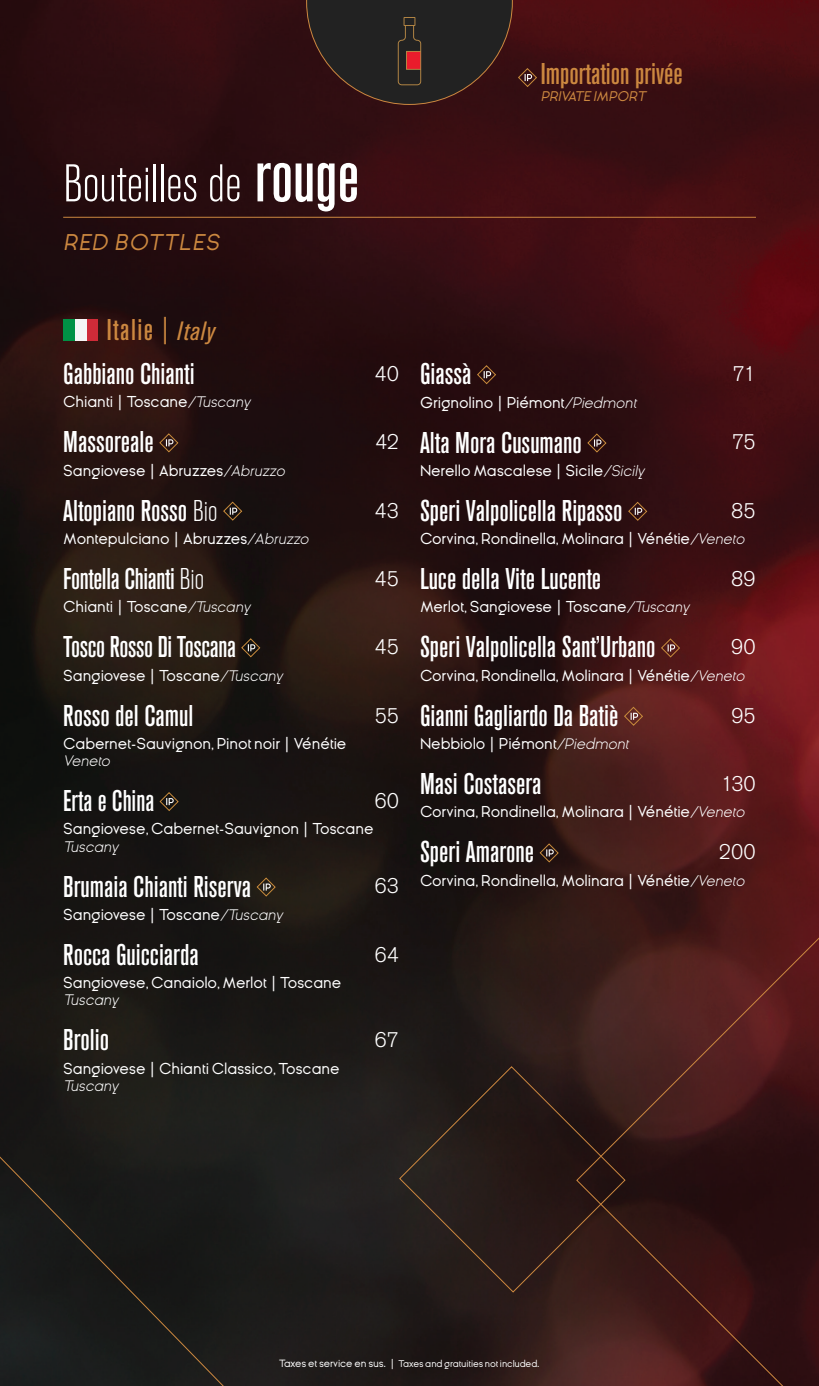
<style>
.page{position:relative;width:819px;height:1386px;background:#fff}
.page>*{position:absolute;margin:0;border:0;box-sizing:border-box;transform-origin:0 0}
.TITRE_SECTION{font:300 condensed 52.5px "Akzidenz Grotesk BQ";color:#fff}
.NOMS_PRODUITS_NOIR{font:500 condensed 29.75px "Akzidenz Grotesk BQ";color:#fff}
.NOMS_PRODUITS_NOIR-2{font:500 condensed 29.75px "Akzidenz Grotesk BQ";color:#fff;scale:.96 1}
.TITRE_SECTION-2{font:500 condensed 29.75px "Akzidenz Grotesk BQ";color:#cc8840}
.NOMS-PAYS{font:500 condensed 29.75px "Akzidenz Grotesk BQ";letter-spacing:.05em;color:#cc8840}
.t1{font:italic 22.75px "Ginora Sans";letter-spacing:.05em;color:#cc8840}
.Prix{font:300 21px "Akzidenz Grotesk BQ";color:#fff}
.DESCRIPTION-FR_BLANC{font:15.75px/17.2px "Ginora Sans";letter-spacing:-.01em;color:#fff}
.NOMS-PRODUITS_BLANC{font:15.75px "Ginora Sans";letter-spacing:-.01em;color:#fff}
.TITRE_SECTION-3{font:italic 14px "Ginora Sans";color:#cc8840}
.t2{font:9.62px "Ginora Sans";letter-spacing:-.01em;color:#fff}
.s1{font-weight:500;font-size:70.7px}
.s2{font-weight:300;font-stretch:normal}
.s3{font-weight:400;font-style:italic;font-size:26.25px}
.s4{font-weight:300;font-style:italic}
.s5{font-weight:300}
.s6{font-size:10.5px}
</style>
<div class="page">
<img style="left:0;top:0;width:819px;height:1386px">
<div style="left:63px;top:319px;width:12px;height:21px;background:#009145"></div>
<div style="left:75px;top:319px;width:13px;height:21px;background:#f5f5f5"></div>
<div style="left:88px;top:319px;width:10px;height:21px;background:#cf2b38"></div>
<svg style="left:159px;top:433px;width:20px;height:20px"></svg>
<svg style="left:223px;top:501px;width:20px;height:20px"></svg>
<svg style="left:241px;top:638px;width:20px;height:20px"></svg>
<svg style="left:159px;top:791px;width:20px;height:21px"></svg>
<svg style="left:256px;top:877px;width:20px;height:20px"></svg>
<hr style="left:63px;top:217px;width:693px;height:1px;background:#cc8840">
<svg style="left:476px;top:365px;width:21px;height:20px"></svg>
<svg style="left:587px;top:433px;width:20px;height:20px"></svg>
<svg style="left:628px;top:501px;width:20px;height:5px"></svg>
<svg style="left:539px;top:843px;width:20px;height:20px"></svg>
<svg style="left:306px;top:0;width:232px;height:105px;background:#2e1e1e"></svg>
<svg style="left:399px;top:1066px;width:177px;height:227px;background:#271c18"></svg>
<svg style="left:576px;top:506px;width:243px;height:880px;background:#471818"></svg>
<div style="left:0;top:1108px;width:302px;height:278px;background:#1a1b1a"></div>
<p class="TITRE_SECTION" style="left:63px;top:155px;width:298px">Bouteilles de <span class="s1">rouge</span></p>
<p class="t1" style="left:63px;top:230px;width:157px">RED BOTTLES</p>
<p class="TITRE_SECTION-2" style="left:541px;top:57px;width:144px">Importation privée</p>
<p class="TITRE_SECTION-3" style="left:541px;top:88px;width:106px">PRIVATE IMPORT</p>
<p class="NOMS-PAYS" style="left:107px;top:313px;width:110px">Italie <span class="s2">|</span> <span class="s3">Italy</span></p>
<p class="NOMS_PRODUITS_NOIR" style="left:63px;top:357px;width:133px">Gabbiano Chianti</p>
<p class="Prix" style="left:374px;top:362px;width:26px">40</p>
<p class="DESCRIPTION-FR_BLANC" style="left:63px;top:393px;width:189px">Chianti | Toscane<span class="s4">/Tuscany</span></p>
<p class="NOMS_PRODUITS_NOIR" style="left:63px;top:425px;width:92px">Massoreale</p>
<p class="Prix" style="left:375px;top:430px;width:25px">42</p>
<p class="DESCRIPTION-FR_BLANC" style="left:63px;top:462px;width:223px">Sangiovese | Abruzzes<span class="s4">/Abruzzo</span></p>
<p class="NOMS_PRODUITS_NOIR" style="left:63px;top:494px;width:156px">Altopiano Rosso <span class="s5">Bio</span></p>
<p class="Prix" style="left:374px;top:499px;width:26px">43</p>
<p class="NOMS-PRODUITS_BLANC" style="left:63px;top:530px;width:247px">Montepulciano | Abruzzes<span class="s4">/Abruzzo</span></p>
<p class="NOMS_PRODUITS_NOIR-2" style="left:63px;top:562px;width:148px">Fontella Chianti <span class="s5">Bio</span></p>
<p class="Prix" style="left:374px;top:567px;width:26px">45</p>
<p class="DESCRIPTION-FR_BLANC" style="left:63px;top:598px;width:189px">Chianti | Toscane<span class="s4">/Tuscany</span></p>
<p class="NOMS_PRODUITS_NOIR-2" style="left:63px;top:630px;width:182px">Tosco Rosso Di Toscana</p>
<p class="Prix" style="left:374px;top:635px;width:26px">45</p>
<p class="DESCRIPTION-FR_BLANC" style="left:63px;top:667px;width:221px">Sangiovese | Toscane<span class="s4">/Tuscany</span></p>
<p class="NOMS_PRODUITS_NOIR" style="left:63px;top:699px;width:132px">Rosso del Camul</p>
<p class="Prix" style="left:375px;top:703px;width:26px">55</p>
<p class="DESCRIPTION-FR_BLANC" style="left:63px;top:735px;width:285px">Cabernet-Sauvignon, Pinot noir | Vénétie<br><span class="s4">Veneto</span></p>
<p class="NOMS_PRODUITS_NOIR-2" style="left:63px;top:784px;width:96px">Erta e China</p>
<p class="Prix" style="left:374px;top:789px;width:26px">60</p>
<p class="DESCRIPTION-FR_BLANC" style="left:63px;top:821px;width:312px">Sangiovese, Cabernet-Sauvignon | Toscane<br><span class="s4">Tuscany</span></p>
<p class="NOMS_PRODUITS_NOIR" style="left:63px;top:869px;width:189px">Brumaia Chianti Riserva</p>
<p class="Prix" style="left:374px;top:874px;width:26px">63</p>
<p class="DESCRIPTION-FR_BLANC" style="left:63px;top:906px;width:221px">Sangiovese | Toscane<span class="s4">/Tuscany</span></p>
<p class="NOMS_PRODUITS_NOIR" style="left:63px;top:938px;width:137px">Rocca Guicciarda</p>
<p class="Prix" style="left:375px;top:943px;width:26px">64</p>
<p class="DESCRIPTION-FR_BLANC" style="left:63px;top:974px;width:280px">Sangiovese, Canaiolo, Merlot | Toscane<br><span class="s4">Tuscany</span></p>
<p class="NOMS_PRODUITS_NOIR" style="left:63px;top:1023px;width:47px">Brolio</p>
<p class="Prix" style="left:375px;top:1028px;width:26px">67</p>
<p class="DESCRIPTION-FR_BLANC" style="left:63px;top:1060px;width:278px">Sangiovese | Chianti Classico, Toscane<br><span class="s4">Tuscany</span></p>
<p class="NOMS_PRODUITS_NOIR" style="left:420px;top:357px;width:53px">Giassà</p>
<p class="Prix" style="left:733px;top:362px;width:24px">71</p>
<p class="DESCRIPTION-FR_BLANC" style="left:420px;top:394px;width:218px">Grignolino | Piémont<span class="s4">/Piedmont</span></p>
<p class="NOMS_PRODUITS_NOIR" style="left:420px;top:425px;width:163px">Alta Mora Cusumano</p>
<p class="Prix" style="left:732px;top:430px;width:25px">75</p>
<p class="DESCRIPTION-FR_BLANC" style="left:420px;top:462px;width:226px">Nerello Mascalese | Sicile<span class="s4">/Sicily</span></p>
<p class="NOMS_PRODUITS_NOIR" style="left:420px;top:494px;width:204px">Speri Valpolicella Ripasso</p>
<p class="Prix" style="left:731px;top:499px;width:26px">85</p>
<p class="DESCRIPTION-FR_BLANC" style="left:420px;top:530px;width:326px">Corvina, Rondinella, Molinara | Vénétie<span class="s4">/Veneto</span></p>
<p class="NOMS_PRODUITS_NOIR" style="left:420px;top:562px;width:183px">Luce della Vite Lucente</p>
<p class="Prix" style="left:731px;top:567px;width:26px">89</p>
<p class="DESCRIPTION-FR_BLANC" style="left:420px;top:599px;width:271px">Merlot, Sangiovese | Toscane<span class="s4">/Tuscany</span></p>
<p class="NOMS_PRODUITS_NOIR" style="left:420px;top:630px;width:237px">Speri Valpolicella Sant’Urbano</p>
<p class="Prix" style="left:731px;top:635px;width:26px">90</p>
<p class="DESCRIPTION-FR_BLANC" style="left:420px;top:667px;width:326px">Corvina, Rondinella, Molinara | Vénétie<span class="s4">/Veneto</span></p>
<p class="NOMS_PRODUITS_NOIR" style="left:420px;top:699px;width:200px">Gianni Gagliardo Da Batiè</p>
<p class="Prix" style="left:731px;top:704px;width:26px">95</p>
<p class="DESCRIPTION-FR_BLANC" style="left:420px;top:735px;width:210px">Nebbiolo | Piémont<span class="s4">/Piedmont</span></p>
<p class="NOMS_PRODUITS_NOIR" style="left:420px;top:767px;width:123px">Masi Costasera</p>
<p class="Prix" style="left:721px;top:772px;width:36px">130</p>
<p class="DESCRIPTION-FR_BLANC" style="left:420px;top:804px;width:326px">Corvina, Rondinella, Molinara | Vénétie<span class="s4">/Veneto</span></p>
<p class="NOMS_PRODUITS_NOIR" style="left:420px;top:835px;width:116px">Speri Amarone</p>
<p class="Prix" style="left:719px;top:840px;width:38px">200</p>
<p class="DESCRIPTION-FR_BLANC" style="left:420px;top:872px;width:326px">Corvina, Rondinella, Molinara | Vénétie<span class="s4">/Veneto</span></p>
<p class="t2" style="left:279px;top:1358px;width:262px"><span class="s6">Taxes et service en sus. |</span> Taxes and gratuities not included.</p>
</div>
